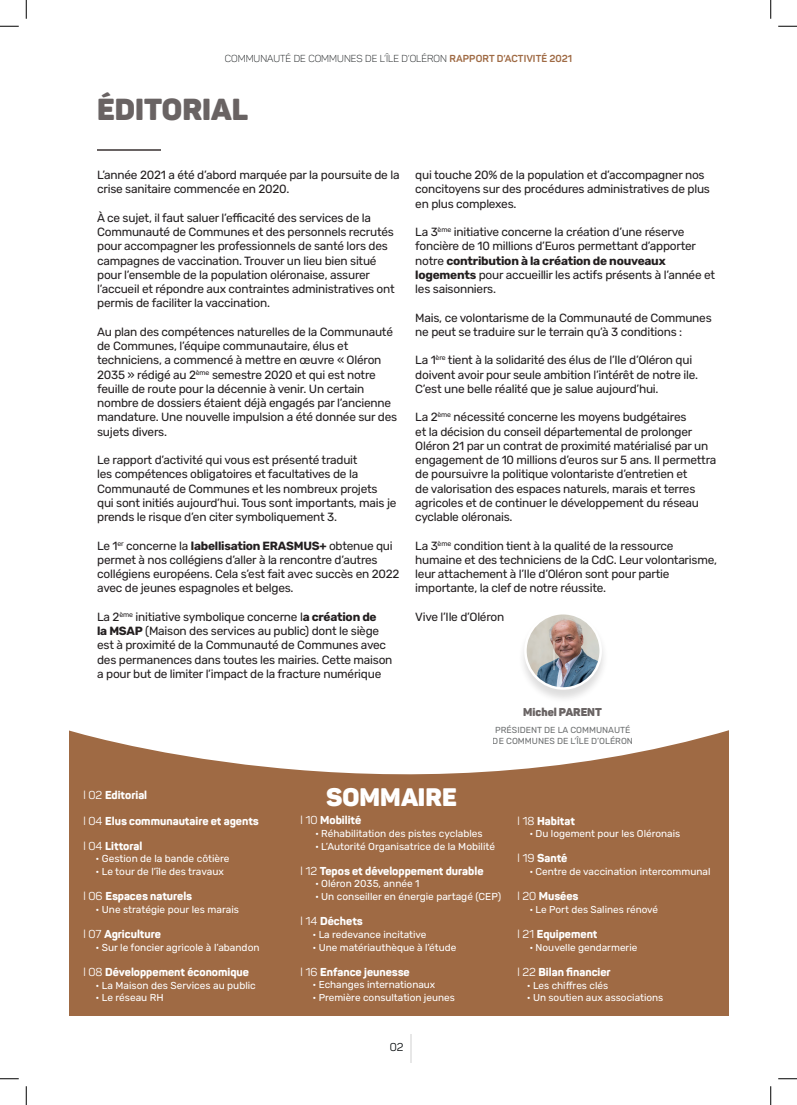
<style>
.page{position:relative;width:797px;height:1105px;background:#fff}
.page>*{position:absolute;margin:0;border:0;box-sizing:border-box;transform-origin:0 0}
.t1{font:30px "Panton Black Caps";color:#696363}
.t2{font:900 25px "Panton";color:#fff}
.t3{font:11.88px/14.2px "Rubik";letter-spacing:-.02em;color:#231f20}
.t4{font:800 11.38px "Panton";color:#fff}
.t5{font:900 11.25px "Panton";color:#696363}
.t6{font:11.25px "Panton";color:#0d1113}
.t7{font:10.12px "Rubik";color:#fff}
.t8{font:10px "Rubik";color:#fff}
.t9{font:10px "Panton Light Caps";color:#0d1113}
.t10{font:8.75px/11.2px "Rubik";color:#0d1113}
.s1{font-family:"Panton";font-weight:700;color:#9f6a44}
.s2{font-weight:700}
.s3{font-weight:400}
</style>
<div class="page">
<div style="left:69px;top:730px;width:659px;height:286px;background:#9f6a44"></div>
<hr style="left:97px;top:149px;width:63px;height:1px;background:#696363">
<svg style="left:410px;top:1034px;width:1px;height:28px"></svg>
<svg style="left:69px;top:730px;width:660px;height:101px"></svg>
<div style="left:518px;top:613px;width:90px;height:90px;background:#231f20;opacity:.15"></div>
<img style="left:525px;top:613px;width:75px;height:75px;border-radius:38px">
<div style="left:524px;top:612px;width:78px;height:78px;border:2px solid #fff;border-radius:50%"></div>
<svg style="left:553px;top:642px;width:1px;height:28px"></svg>
<svg style="left:0;top:25px;width:19px;height:2px"></svg>
<svg style="left:778px;top:25px;width:19px;height:2px"></svg>
<svg style="left:0;top:1078px;width:19px;height:1px"></svg>
<svg style="left:778px;top:1078px;width:19px;height:1px"></svg>
<svg style="left:25px;top:0;width:2px;height:19px"></svg>
<svg style="left:25px;top:1086px;width:2px;height:19px"></svg>
<svg style="left:770px;top:0;width:1px;height:19px"></svg>
<svg style="left:770px;top:1086px;width:1px;height:19px"></svg>
<p class="t9" style="left:225px;top:53px;width:349px">COMMUNAUTÉ DE COMMUNES DE L’ÎLE D’OLÉRON <span class="s1">RAPPORT D’ACTIVITÉ 2021</span></p>
<p class="t1" style="left:97px;top:90px;width:152px">ÉDITORIAL</p>
<p class="t3" style="left:97px;top:168px;width:304px">L’année 2021 a été d’abord marquée par la poursuite de la crise sanitaire commencée en 2020.</p>
<p class="t3" style="left:97px;top:211px;width:299px">À ce sujet, il faut saluer l’efficacité des services de la Communauté de Communes et des personnels recrutés pour accompagner les professionnels de santé lors des campagnes de vaccination. Trouver un lieu bien situé pour l’ensemble de la population oléronaise, assurer l’accueil et répondre aux contraintes administratives ont permis de faciliter la vaccination.</p>
<p class="t3" style="left:97px;top:325px;width:301px">Au plan des compétences naturelles de la Communauté de Communes, l’équipe communautaire, élus et techniciens, a commencé à mettre en œuvre « Oléron 2035 » rédigé au 2<sup>ème</sup> semestre 2020 et qui est notre feuille de route pour la décennie à venir. Un certain nombre de dossiers étaient déjà engagés par l’ancienne mandature. Une nouvelle impulsion a été donnée sur des sujets divers.</p>
<p class="t3" style="left:97px;top:453px;width:301px">Le rapport d’activité qui vous est présenté traduit<br>les compétences obligatoires et facultatives de la Communauté de Communes et les nombreux projets qui sont initiés aujourd’hui. Tous sont importants, mais je prends le risque d’en citer symboliquement 3.</p>
<p class="t3" style="left:97px;top:539px;width:304px">Le 1<sup>er</sup> concerne la <span class="s2">labellisation ERASMUS+</span> obtenue qui permet à nos collégiens d’aller à la rencontre d’autres collégiens européens. Cela s’est fait avec succès en 2022 avec de jeunes espagnoles et belges.</p>
<p class="t3" style="left:97px;top:610px;width:297px">La 2<sup>ème</sup> initiative symbolique concerne l<span class="s2">a création de<br>la MSAP</span> (Maison des services au public) dont le siège est à proximité de la Communauté de Communes avec des permanences dans toutes les mairies. Cette maison a pour but de limiter l’impact de la fracture numérique</p>
<p class="t3" style="left:415px;top:168px;width:296px">qui touche 20% de la population et d’accompagner nos concitoyens sur des procédures administratives de plus en plus complexes.</p>
<p class="t3" style="left:415px;top:225px;width:301px">La 3<sup>ème</sup> initiative concerne la création d’une réserve foncière de 10 millions d’Euros permettant d’apporter notre <span class="s2">contribution à la création de nouveaux logements</span> pour accueillir les actifs présents à l’année et les saisonniers.</p>
<p class="t3" style="left:415px;top:311px;width:298px">Mais, ce volontarisme de la Communauté de Communes ne peut se traduire sur le terrain qu’à 3 conditions :</p>
<p class="t3" style="left:415px;top:353px;width:284px">La 1<sup>ère</sup> tient à la solidarité des élus de l’Ile d’Oléron qui doivent avoir pour seule ambition l’intérêt de notre ile.<br>C’est une belle réalité que je salue aujourd’hui.</p>
<p class="t3" style="left:415px;top:410px;width:302px">La 2<sup>ème</sup> nécessité concerne les moyens budgétaires<br>et la décision du conseil départemental de prolonger Oléron 21 par un contrat de proximité matérialisé par un engagement de 10 millions d’euros sur 5 ans. Il permettra de poursuivre la politique volontariste d’entretien et<br>de valorisation des espaces naturels, marais et terres agricoles et de continuer le développement du réseau cyclable oléronais.</p>
<p class="t3" style="left:415px;top:539px;width:303px">La 3<sup>ème</sup> condition tient à la qualité de la ressource humaine et des techniciens de la CdC. Leur volontarisme, leur attachement à l’Ile d’Oléron sont pour partie importante, la clef de notre réussite.</p>
<p class="t3" style="left:415px;top:610px;width:90px">Vive l’Ile d’Oléron</p>
<p class="t5" style="left:523px;top:705px;width:80px">Michel PARENT</p>
<p class="t10" style="left:493px;top:724px;width:142px">PRÉSIDENT DE LA COMMUNAUTÉ<br>DE COMMUNES DE L’ÎLE D’OLÉRON</p>
<p class="t4" style="left:83px;top:788px;width:65px"><span class="s3">l 02</span> Editorial</p>
<p class="t2" style="left:326px;top:781px;width:132px">SOMMAIRE</p>
<p class="t4" style="left:83px;top:813px;width:177px"><span class="s3">l 04</span> Elus communautaire et agents</p>
<p class="t4" style="left:83px;top:839px;width:60px"><span class="s3">l 04</span> Littoral</p>
<p class="t7" style="left:96px;top:853px;width:135px">· Gestion de la bande côtière</p>
<p class="t7" style="left:96px;top:866px;width:129px">· Le tour de l’île des travaux</p>
<p class="t4" style="left:83px;top:889px;width:110px"><span class="s3">l 06</span> Espaces naturels</p>
<p class="t7" style="left:96px;top:904px;width:144px">· Une stratégie pour les marais</p>
<p class="t4" style="left:83px;top:927px;width:79px"><span class="s3">l 07</span> Agriculture</p>
<p class="t7" style="left:96px;top:941px;width:165px">· Sur le foncier agricole à l’abandon</p>
<p class="t4" style="left:83px;top:965px;width:167px"><span class="s3">l 08</span> Développement économique</p>
<p class="t7" style="left:96px;top:979px;width:161px">· La Maison des Services au public</p>
<p class="t7" style="left:96px;top:992px;width:69px">· Le réseau RH</p>
<p class="t4" style="left:300px;top:813px;width:62px"><span class="s3">l 10</span> Mobilité</p>
<p class="t7" style="left:315px;top:828px;width:169px">· Réhabilitation des pistes cyclables</p>
<p class="t7" style="left:315px;top:840px;width:181px">· L’Autorité Organisatrice de la Mobilité</p>
<p class="t4" style="left:300px;top:864px;width:185px"><span class="s3">l 12</span> Tepos et développement durable</p>
<p class="t7" style="left:315px;top:878px;width:106px">· Oléron 2035, année 1</p>
<p class="t7" style="left:315px;top:891px;width:187px">· Un conseiller en énergie partagé (CEP)</p>
<p class="t4" style="left:300px;top:914px;width:64px"><span class="s3">l 14</span> Déchets</p>
<p class="t8" style="left:313px;top:929px;width:115px">· La redevance incitative</p>
<p class="t8" style="left:313px;top:941px;width:145px">· Une matériauthèque à l’étude</p>
<p class="t4" style="left:300px;top:965px;width:111px"><span class="s3">l 16</span> Enfance jeunesse</p>
<p class="t8" style="left:313px;top:979px;width:124px">· Echanges internationaux</p>
<p class="t8" style="left:313px;top:992px;width:143px">· Première consultation jeunes</p>
<p class="t6" style="left:390px;top:1040px;width:15px">02</p>
<p class="t4" style="left:517px;top:813px;width:59px"><span class="s3">l 18</span> Habitat</p>
<p class="t8" style="left:530px;top:828px;width:152px">· Du logement pour les Oléronais</p>
<p class="t4" style="left:517px;top:851px;width:52px"><span class="s3">l 19</span> Santé</p>
<p class="t8" style="left:530px;top:866px;width:182px">· Centre de vaccination intercommunal</p>
<p class="t4" style="left:517px;top:889px;width:63px"><span class="s3">l 20</span> Musées</p>
<p class="t8" style="left:530px;top:904px;width:130px">· Le Port des Salines rénové</p>
<p class="t4" style="left:517px;top:927px;width:82px"><span class="s3">l 21</span> Equipement</p>
<p class="t8" style="left:530px;top:941px;width:109px">· Nouvelle gendarmerie</p>
<p class="t4" style="left:517px;top:965px;width:95px"><span class="s3">l 22</span> Bilan financier</p>
<p class="t8" style="left:527px;top:979px;width:82px">· Les chiffres clés</p>
<p class="t8" style="left:527px;top:992px;width:138px">· Un soutien aux associations</p>
</div>
